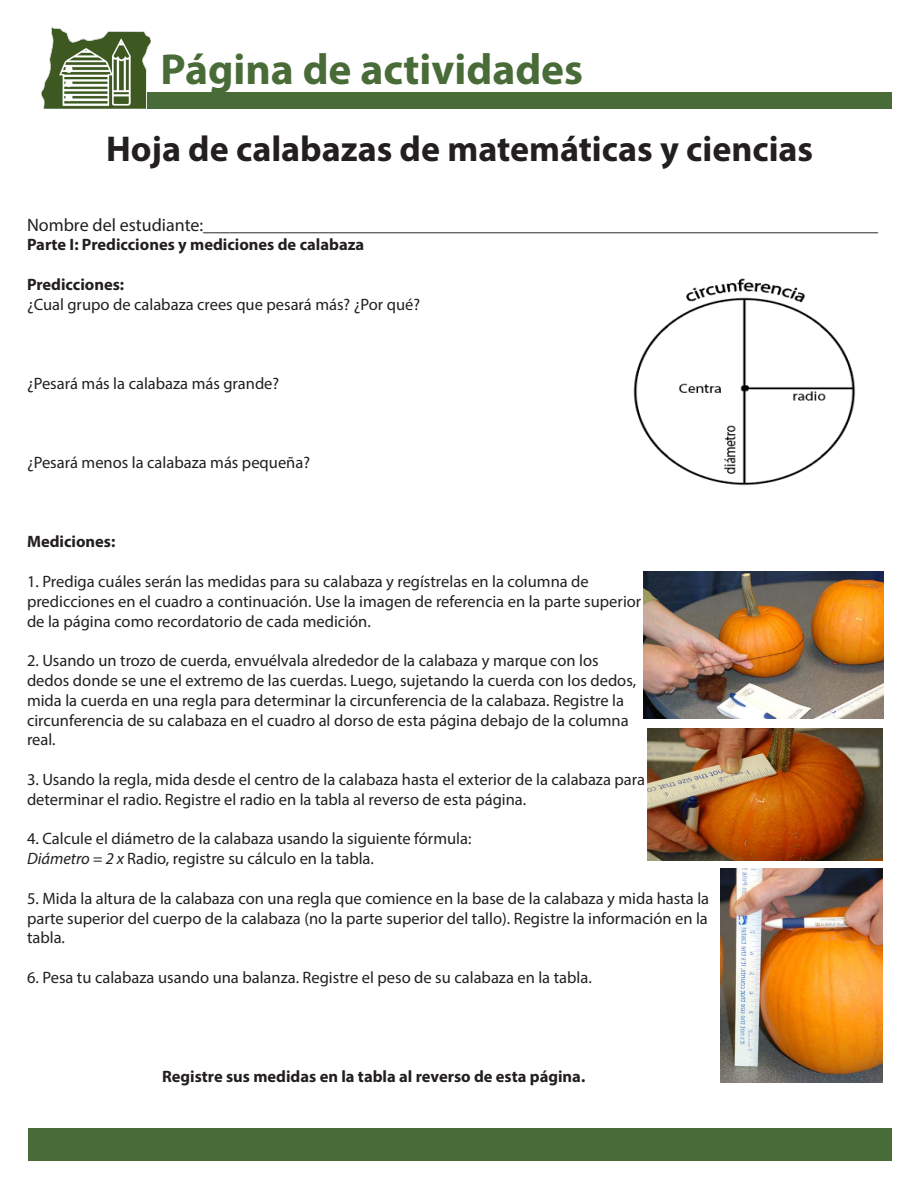
<style>
.page{position:relative;width:918px;height:1188px;background:#fff}
.page>*{position:absolute;margin:0;border:0;box-sizing:border-box;transform-origin:0 0}
.t1{font:700 43.5px "Myriad Pro";color:#496b38}
.t2{font:700 36px "Myriad Pro";color:#231f20}
.t3{font:18px "Myriad Pro";color:#231f20}
.t4{font:16.5px/19.8px "Myriad Pro";color:#231f20}
.t5{font:700 16.5px "Myriad Pro";color:#231f20}
.s1{font-style:italic}
</style>
<div class="page">
<div style="left:28px;top:1129px;width:864px;height:32px;background:#496b38"></div>
<div style="left:148px;top:92px;width:744px;height:17px;background:#496b38"></div>
<img style="left:42px;top:27px;width:108px;height:82px">
<img style="left:644px;top:572px;width:239px;height:146px">
<img style="left:648px;top:728px;width:235px;height:132px">
<img style="left:720px;top:868px;width:162px;height:215px">
<img style="left:633px;top:278px;width:223px;height:207px">
<p class="t1" style="left:161px;top:41px;width:424px">Página de actividades</p>
<p class="t2" style="left:106px;top:125px;width:709px">Hoja de calabazas de matemáticas y ciencias</p>
<p class="t3" style="left:27px;top:213px;width:853px">Nombre del estudiante:___________________________________________________________________________</p>
<p class="t5" style="left:27px;top:234px;width:339px">Parte I: Predicciones y mediciones de calabaza</p>
<p class="t5" style="left:27px;top:274px;width:99px">Predicciones:</p>
<p class="t4" style="left:27px;top:294px;width:395px">¿Cual grupo de calabaza crees que pesará más? ¿Por qué?</p>
<p class="t4" style="left:27px;top:373px;width:254px">¿Pesará más la calabaza más grande?</p>
<p class="t4" style="left:27px;top:452px;width:285px">¿Pesará menos la calabaza más pequeña?</p>
<p class="t5" style="left:27px;top:531px;width:90px">Mediciones:</p>
<p class="t4" style="left:27px;top:571px;width:616px">1. Prediga cuáles serán las medidas para su calabaza y regístrelas en la columna de predicciones en el cuadro a continuación. Use la imagen de referencia en la parte superior de la página como recordatorio de cada medición.</p>
<p class="t4" style="left:27px;top:650px;width:611px">2. Usando un trozo de cuerda, envuélvala alrededor de la calabaza y marque con los dedos donde se une el extremo de las cuerdas. Luego, sujetando la cuerda con los dedos, mida la cuerda en una regla para determinar la circunferencia de la calabaza. Registre la circunferencia de su calabaza en el cuadro al dorso de esta página debajo de la columna real.</p>
<p class="t4" style="left:27px;top:769px;width:620px">3. Usando la regla, mida desde el centro de la calabaza hasta el exterior de la calabaza para determinar el radio. Registre el radio en la tabla al reverso de esta página.</p>
<p class="t4" style="left:27px;top:829px;width:446px">4. Calcule el diámetro de la calabaza usando la siguiente fórmula:</p>
<p class="t4" style="left:27px;top:848px;width:349px"><span class="s1">Diámetro = 2 x</span> Radio, registre su cálculo en la tabla.</p>
<p class="t4" style="left:27px;top:888px;width:684px;text-align:justify">5. Mida la altura de la calabaza con una regla que comience en la base de la calabaza y mida hasta la parte superior del cuerpo de la calabaza (no la parte superior del tallo). Registre la información en la tabla.</p>
<p class="t4" style="left:27px;top:967px;width:566px">6. Pesa tu calabaza usando una balanza. Registre el peso de su calabaza en la tabla.</p>
<p class="t5" style="left:162px;top:1066px;width:425px">Registre sus medidas en la tabla al reverso de esta página.</p>
</div>
